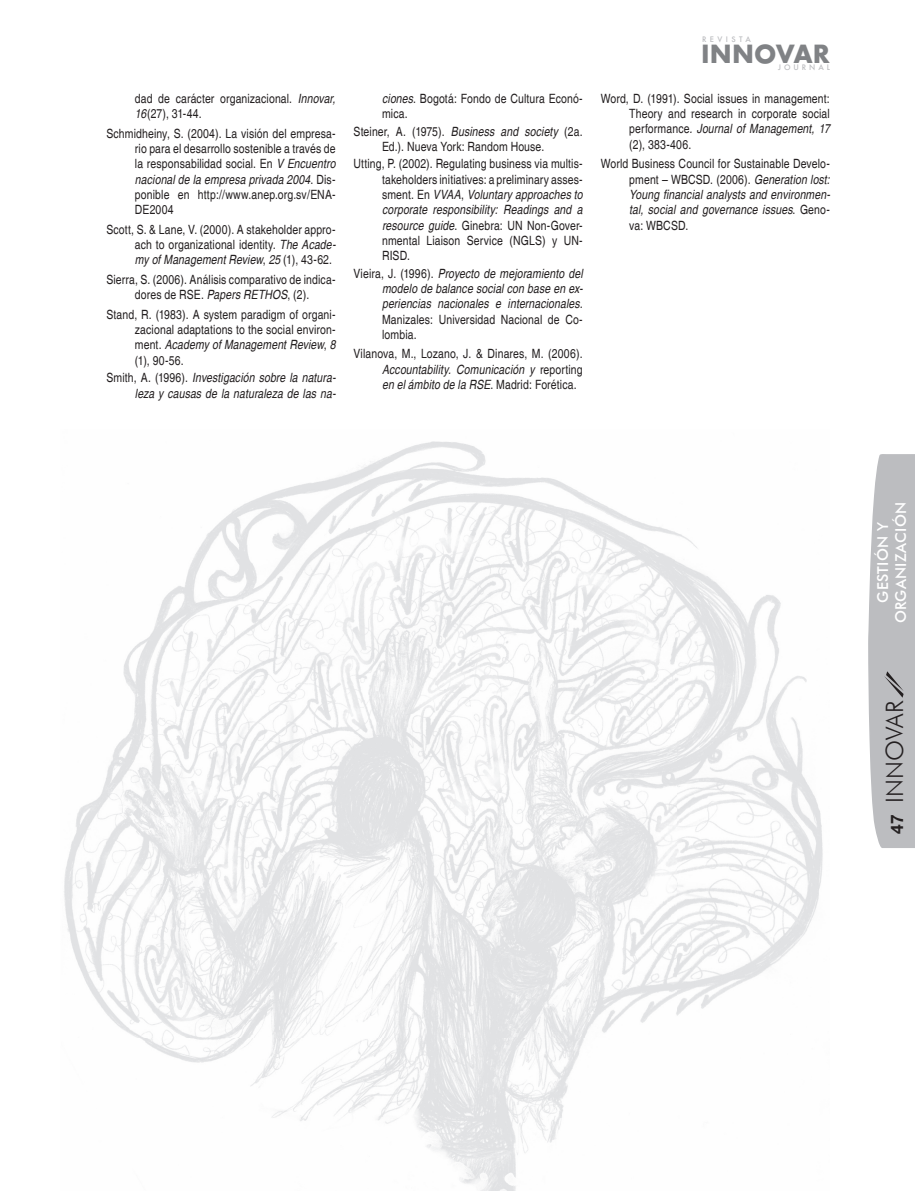
<style>
.page{position:relative;width:915px;height:1191px;background:#fff}
.page>*{position:absolute;margin:0;border:0;box-sizing:border-box;transform-origin:0 0}
.t1{font:700 27.3px "Futura TEE";letter-spacing:.005em;color:#808285}
.t2{font:300 24px "Futura BT";color:#231f20}
.t3{font:500 15px/18px "Futura BT";letter-spacing:.015em;color:#fff;text-align:center}
.t4{font:condensed 12.75px/15.3px "Helvetica";letter-spacing:.01em;color:#231f20;text-align:justify}
.t5{font:italic condensed 12.75px/15.3px "Helvetica";letter-spacing:.01em;color:#231f20;text-align:justify}
.t6{font:500 8.25px "Futura TEE";letter-spacing:.36em;color:#bcbdc0}
.t7{font:500 8.25px "Futura TEE";letter-spacing:.4em;color:#bcbdc0}
.s1{font-style:italic}
.s2{font-style:normal}
.s3{font-family:"Helvetica Neue";font-weight:700;font-size:17.25px}
</style>
<div class="page">
<svg style="left:868px;top:454px;width:46px;height:394px;background:#c0c1c4"></svg>
<img style="left:64px;top:441px;width:759px;height:750px">
<p class="t4" style="left:135px;top:91px;width:202px">dad de carácter organizacional. <span class="s1">Innovar,<br>16</span>(27), 31-44.</p>
<p class="t4" style="left:135px;top:126px;width:202px;text-indent:-29px">Schmidheiny, S. (2004). La visión del empresa&shy;rio para el desarrollo sostenible a través de la responsabilidad social. En <span class="s1">V Encuentro nacional de la empresa privada 2004</span>. Dis&shy;ponible en http://www.anep.org.sv/ENA-DE2004</p>
<p class="t4" style="left:135px;top:222px;width:202px;text-indent:-29px">Scott, S. &amp; Lane, V. (2000). A stakeholder appro&shy;ach to organizational identity<span class="s1">. The Acade&shy;my of Management Review</span>, <span class="s1">25</span> (1), 43-62.</p>
<p class="t4" style="left:106px;top:272px;width:230px;text-align:center">Sierra, S. (2006). Análisis comparativo de indica&shy;dores de RSE. <span class="s1">Papers RETHOS</span>, (2).</p>
<p class="t4" style="left:135px;top:307px;width:202px;text-indent:-28px">Stand, R. (1983). A system paradigm of organi&shy;zacional adaptations to the social environ&shy;ment. <span class="s1">Academy of Management Review</span>, <span class="s1">8 </span>(1), 90-56.</p>
<p class="t5" style="left:106px;top:370px;width:231px;text-align:right"><span class="s2">Smith, A. (1996).</span> Investigación sobre la natura&shy;leza y causas de la naturaleza de las na-</p>
<p class="t4" style="left:382px;top:91px;width:202px"><span class="s1">ciones</span>. Bogotá: Fondo de Cultura Econó&shy;mica.</p>
<p class="t4" style="left:382px;top:124px;width:202px;text-indent:-28px">Steiner, A. (1975). <span class="s1">Business and society</span> (2a.<br>Ed.). Nueva York: Random House.</p>
<p class="t4" style="left:382px;top:156px;width:202px;text-indent:-28px">Utting, P. (2002). Regulating business via multis&shy;takeholders initiatives: a preliminary asses&shy;sment. En <span class="s1">VVAA</span>, <span class="s1">Voluntary approaches to corporate responsibility: Readings and a resource guide</span>. Ginebra: UN Non-Gover&shy;nmental Liaison Service (NGLS) y UN-RISD.</p>
<p class="t5" style="left:382px;top:265px;width:202px;text-indent:-28px"><span class="s2">Vieira, J. (1996).</span> Proyecto de mejoramiento del modelo de balance social con base en ex&shy;periencias nacionales e internacionales.</p>
<p class="t4" style="left:382px;top:311px;width:202px">Manizales: Universidad Nacional de Co&shy;lombia.</p>
<p class="t4" style="left:382px;top:346px;width:202px;text-indent:-28px">Vilanova, M., Lozano, J. &amp; Dinares, M. (2006).<br><span class="s1">Accountability. Comunicación y</span> reporting <span class="s1">en el ámbito de la RSE</span>. Madrid: Forética.</p>
<p class="t7" style="left:702px;top:34px;width:50px">REVISTA</p>
<h1 class="t1" style="left:700px;top:37px;width:130px">INNOVAR</h1>
<p class="t6" style="left:777px;top:62px;width:53px">JOURNAL</p>
<p class="t4" style="left:629px;top:91px;width:202px;text-indent:-28px">Word, D. (1991). Social issues in management:<br>Theory and research in corporate social performance<span class="s1">. Journal of Management, 17 </span>(2), 383-406.</p>
<p class="t5" style="left:629px;top:156px;width:202px;text-indent:-28px"><span class="s2">World Business Council for Sustainable Develo&shy;pment – WBCSD. (2006).</span> Generation lost:<br>Young financial analysts and environmen&shy;tal, social and governance issues<span class="s2">. Geno&shy;va: WBCSD.</span></p>
<p class="t3" style="left:873px;top:623px;width:123px;rotate:-90deg">GESTIÓN Y<br>ORGANIZACIÓN</p>
<h2 class="t2" style="left:879px;top:834px;width:135px;rotate:-90deg"><span class="s3">47</span> INNOVAR</h2>
</div>
